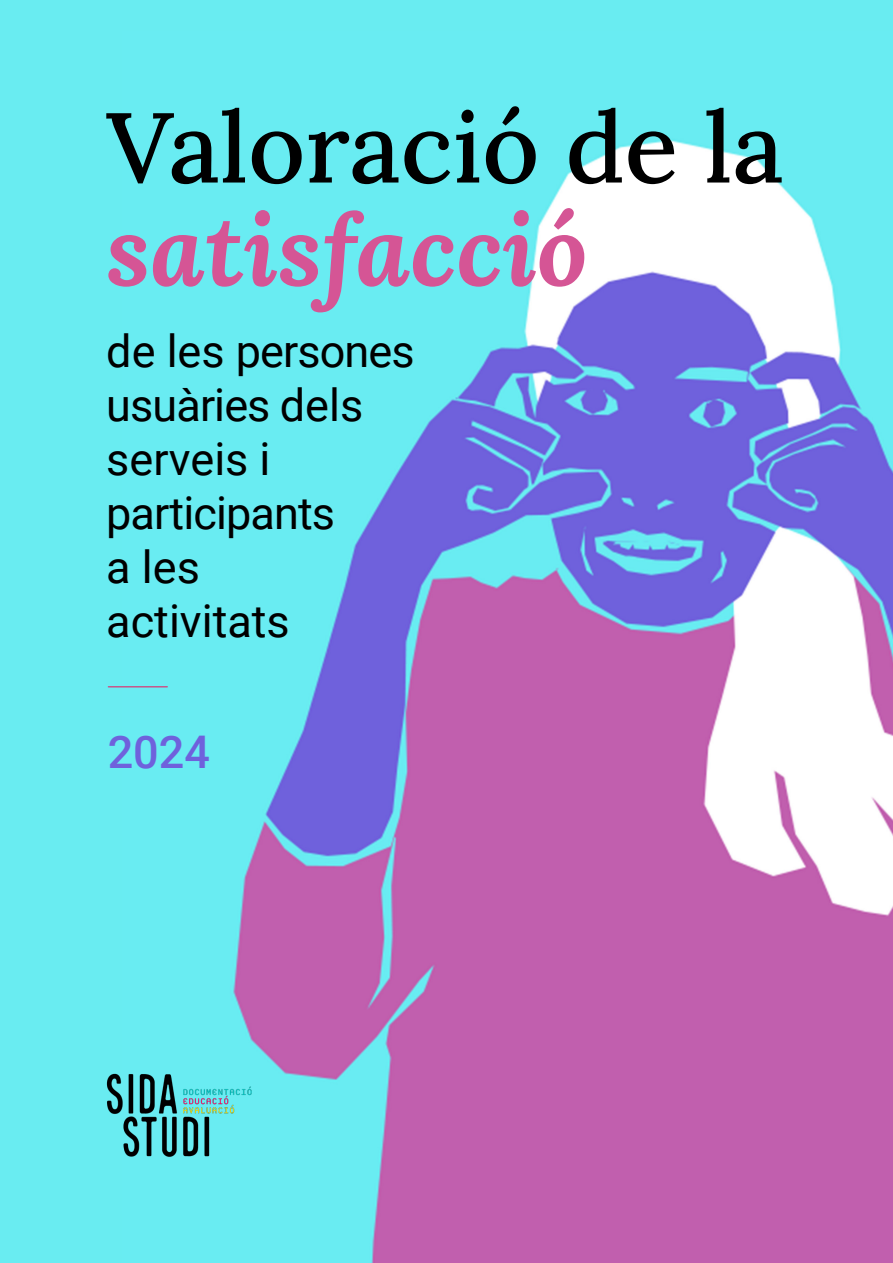
<style>
.page{position:relative;width:893px;height:1263px;background:#69ecf1}
.page>*{position:absolute;margin:0;border:0;box-sizing:border-box;transform-origin:0 0}
.t1{font:500 99px "Lora";color:#000}
.t2{font:italic 700 99px "Lora";color:#d55595}
.t3{font:45px/54px "Roboto";letter-spacing:-.015em;color:#000}
.t4{font:500 45px "Roboto";color:#6f61dc}
</style>
<div class="page">
<img style="left:119px;top:140px;width:774px;height:1123px">
<img style="left:106px;top:1063px;width:158px;height:105px">
<hr style="left:108px;top:686px;width:59px;height:1px;background:#c5578b">
<h1 class="t1" style="left:106px;top:70px;width:679px">Valoració de la</h1>
<h1 class="t2" style="left:106px;top:178px;width:483px">satisfacció</h1>
<p class="t3" style="left:106px;top:322px;width:310px">de les persones usuàries dels serveis i participants<br>a les<br>activitats</p>
<p class="t4" style="left:108px;top:721px;width:104px">2024</p>
</div>
